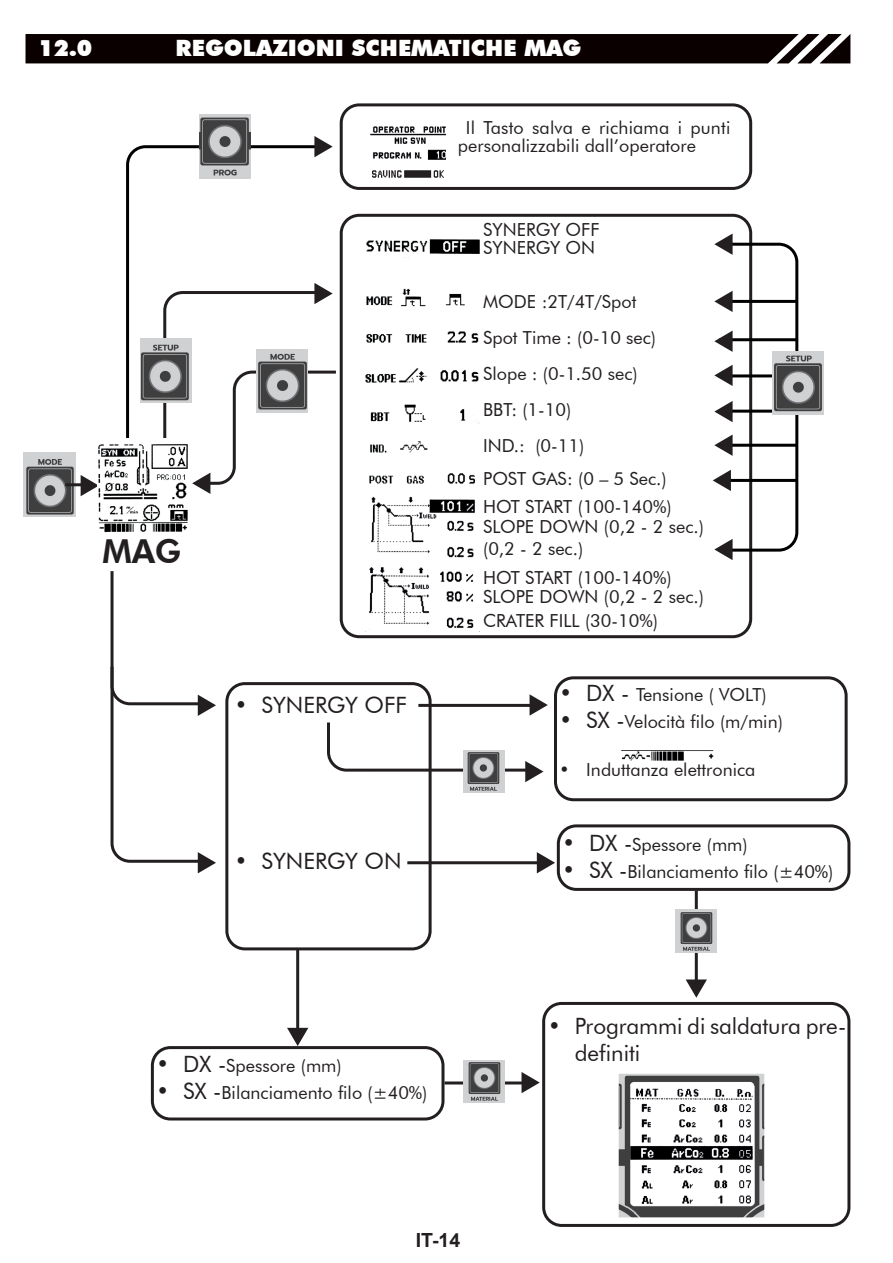
<style>
.page{position:relative;width:893px;height:1263px;background:#fff}
.page>*{position:absolute;margin:0;border:0;box-sizing:border-box;transform-origin:0 0}
.t1{font:800 33px "Futura BT";color:#231f20}
.t2{font:22.5px/27px "Futura BT";letter-spacing:-.005em;color:#231f20}
.t3{font:900 22.5px "Futura BT";color:#fff}
.t4{font:700 19.5px "Arial";color:#231f20}
.t5{font:18px/36px "Futura BT";color:#231f20}
.s1{font-size:22.5px}
</style>
<div class="page">
<div style="left:26px;top:34px;width:824px;height:29px;background:#0a0000"></div>
<img style="left:24px;top:453px;width:51px;height:64px">
<hr style="left:65px;top:483px;width:29px;height:3px;background:#231f20">
<hr style="left:407px;top:861px;width:144px;height:3px;background:#231f20">
<div style="left:225px;top:682px;width:207px;height:268px;border:3px solid #231f20;border-radius:18px"></div>
<div style="left:554px;top:676px;width:294px;height:125px;border:3px solid #231f20;border-radius:18px"></div>
<svg style="left:192px;top:290px;width:144px;height:204px"></svg>
<svg style="left:81px;top:475px;width:16px;height:21px"></svg>
<svg style="left:537px;top:852px;width:18px;height:21px"></svg>
<svg style="left:110px;top:571px;width:106px;height:302px"></svg>
<img style="left:621px;top:750px;width:93px;height:11px">
<div style="left:557px;top:824px;width:293px;height:67px;border:3px solid #231f20;border-radius:18px"></div>
<div style="left:151px;top:1046px;width:293px;height:74px;border:3px solid #231f20;border-radius:18px"></div>
<hr style="left:296px;top:950px;width:3px;height:92px;background:#231f20">
<svg style="left:287px;top:1028px;width:21px;height:18px"></svg>
<svg style="left:327px;top:694px;width:221px;height:88px"></svg>
<img style="left:463px;top:750px;width:41px;height:43px">
<div style="left:542px;top:1002px;width:308px;height:225px;border:3px solid #231f20;border-radius:18px"></div>
<img style="left:619px;top:1074px;width:145px;height:143px">
<img style="left:627px;top:1087px;width:127px;height:126px">
<hr style="left:695px;top:891px;width:3px;height:103px;background:#231f20">
<svg style="left:686px;top:979px;width:21px;height:19px"></svg>
<img style="left:676px;top:910px;width:41px;height:42px">
<hr style="left:444px;top:1081px;width:88px;height:3px;background:#231f20">
<svg style="left:521px;top:1072px;width:19px;height:21px"></svg>
<img style="left:464px;top:1060px;width:40px;height:43px">
<svg style="left:126px;top:144px;width:201px;height:297px"></svg>
<svg style="left:314px;top:136px;width:19px;height:21px"></svg>
<img style="left:199px;top:115px;width:51px;height:64px">
<img style="left:372px;top:170px;width:72px;height:8px">
<img style="left:370px;top:126px;width:76px;height:34px">
<div style="left:340px;top:103px;width:412px;height:87px;border:3px solid #231f20;border-radius:18px"></div>
<img style="left:98px;top:444px;width:90px;height:89px">
<div style="left:340px;top:214px;width:412px;height:424px;border:3px solid #231f20;border-radius:18px"></div>
<img style="left:366px;top:239px;width:114px;height:15px">
<img style="left:366px;top:288px;width:99px;height:19px">
<img style="left:366px;top:331px;width:113px;height:12px">
<img style="left:365px;top:368px;width:114px;height:15px">
<img style="left:370px;top:404px;width:110px;height:20px">
<img style="left:370px;top:441px;width:58px;height:12px">
<img style="left:369px;top:473px;width:106px;height:11px">
<img style="left:371px;top:496px;width:104px;height:62px">
<img style="left:800px;top:351px;width:24px;height:64px">
<svg style="left:713px;top:234px;width:87px;height:326px"></svg>
<img style="left:369px;top:567px;width:105px;height:63px">
<p class="t3" style="left:38px;top:34px;width:55px">12.0</p>
<p class="t3" style="left:176px;top:34px;width:407px">REGOLAZIONI SCHEMATICHE MAG</p>
<p class="t5" style="left:458px;top:118px;width:274px;line-height:18px;text-indent:8px">Il Tasto salva e richiama i punti personalizzabili dall’operatore</p>
<h1 class="t1" style="left:103px;top:531px;width:80px">MAG</h1>
<p class="t2" style="left:234px;top:691px;width:174px">• SYNERGY OFF</p>
<p class="t2" style="left:234px;top:847px;width:169px">• SYNERGY ON</p>
<p class="t5" style="left:483px;top:220px;width:118px;line-height:18px">SYNERGY OFF<br>SYNERGY ON</p>
<p class="t5" style="left:483px;top:283px;width:174px">MODE :2T/4T/Spot<br>Spot Time : (0-10 sec)<br>Slope : (0-1.50 sec)<br>BBT: (1-10)<br>IND.: (0-11)</p>
<p class="t5" style="left:483px;top:464px;width:190px;line-height:28.5px">POST GAS: (0 – 5 Sec.)<br>HOT START (100-140%)</p>
<p class="t5" style="left:483px;top:515px;width:222px;line-height:22.5px">SLOPE DOWN (0,2 - 2 sec.) (0,2 - 2 sec.)</p>
<p class="t5" style="left:483px;top:567px;width:222px;line-height:19.5px">HOT START (100-140%)<br>SLOPE DOWN (0,2 - 2 sec.)</p>
<p class="t5" style="left:483px;top:602px;width:176px">CRATER FILL (30-10%)</p>
<p class="t5" style="left:559px;top:676px;width:209px"><span class="s1">• DX -</span> Tensione ( VOLT)</p>
<p class="t5" style="left:559px;top:703px;width:225px"><span class="s1">• SX -</span>Velocità filo (m/min)</p>
<p class="t5" style="left:559px;top:752px;width:198px">• Induttanza elettronica</p>
<p class="t5" style="left:562px;top:826px;width:187px"><span class="s1">• DX -</span>Spessore (mm)</p>
<p class="t5" style="left:562px;top:853px;width:273px"><span class="s1">• SX -</span>Bilanciamento filo (±40%)</p>
<p class="t5" style="left:156px;top:1048px;width:187px"><span class="s1">• DX -</span>Spessore (mm)</p>
<p class="t5" style="left:156px;top:1075px;width:273px"><span class="s1">• SX -</span>Bilanciamento filo (±40%)</p>
<p class="t4" style="left:416px;top:1227px;width:46px">IT-14</p>
<p class="t2" style="left:575px;top:1012px;width:273px;text-indent:-27px">• Programmi di saldatura pre&shy;definiti</p>
</div>
